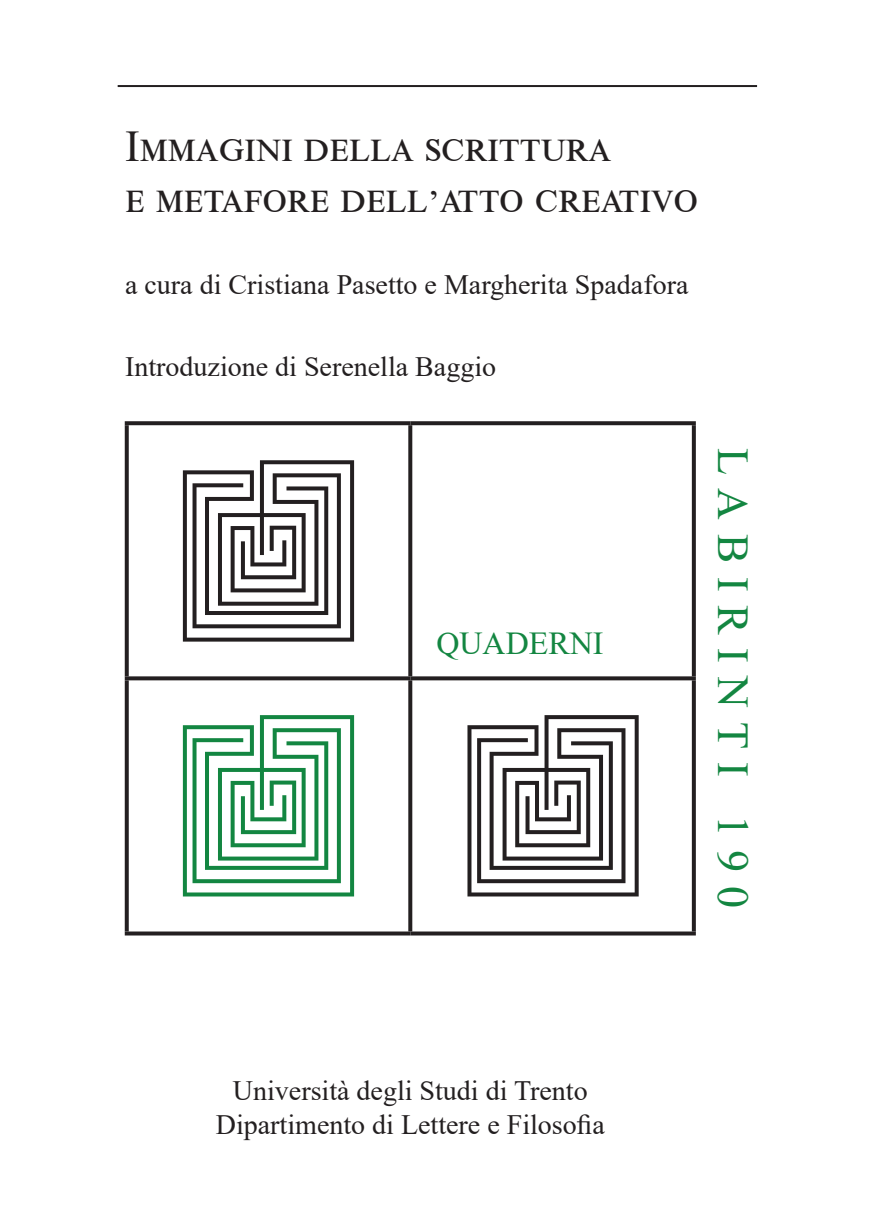
<style>
.page{position:relative;width:879px;height:1219px;background:#fff}
.page>*{position:absolute;margin:0;border:0;box-sizing:border-box;transform-origin:0 0}
.Titolo_22_piatto{font:44px/51.4px "Times New Roman";letter-spacing:.005em;color:#231f20}
.Labirinti_verde_piat{font:44px "Times New Roman";letter-spacing:.31em;color:#138641}
.Quaderni_piatto{font:32px "Times New Roman";color:#138641}
.Curatori_piatto{font:28px "Times New Roman";color:#231f20}
.Editore_piatto{font:28px "Times New Roman";color:#231f20}
.s1{font-size:36px}
</style>
<div class="page">
<svg style="left:125px;top:421px;width:285px;height:4px"></svg>
<svg style="left:125px;top:425px;width:4px;height:251px"></svg>
<svg style="left:410px;top:421px;width:286px;height:4px"></svg>
<svg style="left:408px;top:425px;width:4px;height:251px"></svg>
<svg style="left:692px;top:425px;width:4px;height:251px"></svg>
<svg style="left:125px;top:676px;width:285px;height:4px"></svg>
<svg style="left:125px;top:680px;width:4px;height:251px"></svg>
<svg style="left:410px;top:676px;width:286px;height:4px"></svg>
<svg style="left:408px;top:680px;width:4px;height:251px"></svg>
<svg style="left:692px;top:680px;width:4px;height:251px"></svg>
<svg style="left:125px;top:931px;width:285px;height:4px"></svg>
<svg style="left:410px;top:931px;width:286px;height:4px"></svg>
<svg style="left:183px;top:715px;width:171px;height:181px"></svg>
<svg style="left:467px;top:715px;width:172px;height:181px"></svg>
<svg style="left:183px;top:460px;width:171px;height:182px"></svg>
<hr style="left:118px;top:85px;width:639px;height:2px;background:#231f20">
<p class="Titolo_22_piatto" style="left:125px;top:119px;width:574px">Immagini della scrittura<br>e metafore dell<span class="s1">’</span>atto creativo</p>
<p class="Curatori_piatto" style="left:125px;top:265px;width:565px">a cura di Cristiana Pasetto e Margherita Spadafora</p>
<p class="Curatori_piatto" style="left:125px;top:347px;width:372px">Introduzione di Serenella Baggio</p>
<p class="Quaderni_piatto" style="left:436px;top:620px;width:169px">QUADERNI</p>
<p class="Labirinti_verde_piat" style="left:764px;top:448px;width:462px;rotate:90deg">LABIRINTI 190</p>
<p class="Editore_piatto" style="left:233px;top:1071px;width:356px">Università degli Studi di Trento</p>
<p class="Editore_piatto" style="left:216px;top:1105px;width:390px">Dipartimento di Lettere e Filosofia</p>
</div>
